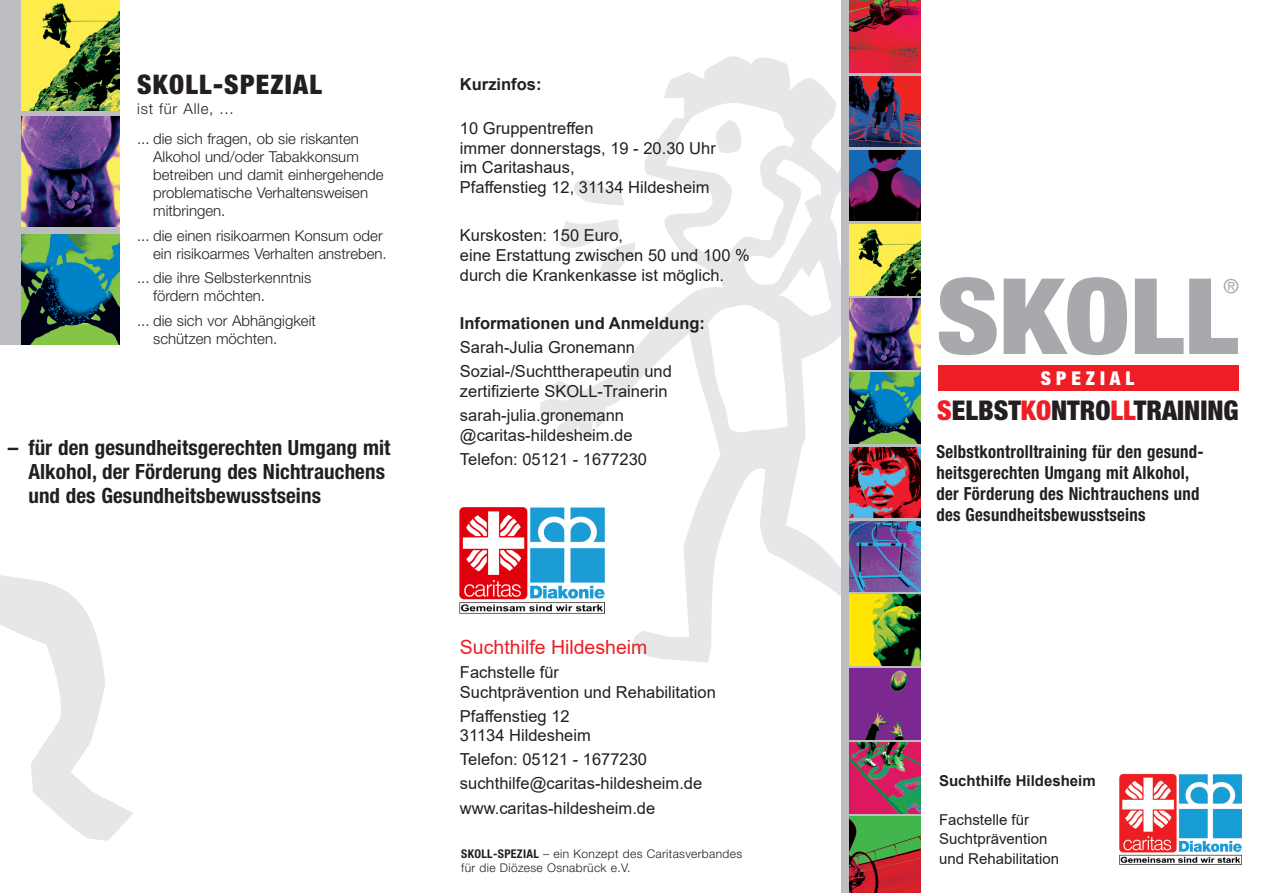
<style>
.page{position:relative;width:1263px;height:893px;background:#fff}
.page>*{position:absolute;margin:0;border:0;box-sizing:border-box;transform-origin:0 0}
.t1{font:900 condensed 105.6px "Helvetica Neue";color:#a8a9ad;scale:1.11 1}
.t2{font:900 condensed 27.15px "Helvetica Neue";color:#231f20}
.t3{font:900 condensed 27px "Helvetica Neue";color:#231f20}
.t4{font:700 condensed 21px/24px "Helvetica Neue";letter-spacing:.005em;color:#231f20}
.t5{font:19.5px "Arial";color:#ee1d23}
.t6{font:19.2px "Helvetica";color:#a8a9ad}
.t7{font:900 condensed 19.05px "Helvetica Neue";color:#fff}
.t8{font:700 condensed 18px/21px "Helvetica Neue";letter-spacing:.02em;color:#231f20;scale:.93 1}
.t9{font:16.5px/19.8px "Arial";color:#231f20}
.t10{font:700 16.5px "Arial";color:#231f20}
.t11{font:300 15px/18px "Helvetica Neue";color:#231f20}
.t12{font:15px "Arial";color:#231f20}
.t13{font:700 15px "Arial";color:#231f20}
.t14{font:300 12px/13.5px "Helvetica Neue";letter-spacing:.03em;color:#231f20}
.s1{font-weight:700;font-stretch:condensed}
.s2{color:#ee1e24}
</style>
<div class="page">
<svg style="left:540px;top:338px;width:105px;height:245px"></svg>
<svg style="left:574px;top:179px;width:50px;height:27px"></svg>
<svg style="left:560px;top:219px;width:75px;height:62px"></svg>
<svg style="left:576px;top:401px;width:31px;height:38px"></svg>
<svg style="left:629px;top:403px;width:212px;height:260px"></svg>
<svg style="left:645px;top:56px;width:196px;height:382px"></svg>
<svg style="left:0;top:575px;width:133px;height:266px"></svg>
<div style="left:841px;top:0;width:79px;height:893px;background:#bcbdc0"></div>
<img style="left:850px;top:150px;width:70px;height:71px">
<img style="left:850px;top:76px;width:70px;height:71px">
<img style="left:850px;top:0;width:70px;height:73px">
<img style="left:850px;top:225px;width:70px;height:70px">
<img style="left:850px;top:299px;width:70px;height:70px">
<img style="left:850px;top:373px;width:70px;height:70px">
<img style="left:850px;top:595px;width:70px;height:70px">
<img style="left:850px;top:521px;width:70px;height:70px">
<img style="left:850px;top:447px;width:70px;height:70px">
<img style="left:850px;top:817px;width:70px;height:76px">
<img style="left:850px;top:669px;width:70px;height:70px">
<img style="left:850px;top:743px;width:70px;height:70px">
<div style="left:0;top:0;width:120px;height:345px;background:#bcbdc0"></div>
<img style="left:21px;top:116px;width:99px;height:111px">
<img style="left:21px;top:234px;width:99px;height:111px">
<img style="left:22px;top:0;width:98px;height:110px">
<div style="left:938px;top:366px;width:300px;height:25px;background:#ee1e24"></div>
<img style="left:1119px;top:774px;width:123px;height:90px">
<img style="left:460px;top:507px;width:144px;height:107px">
<div style="left:461px;top:99px;width:223px;height:19px;background:#fff"></div>
<p class="t3" style="left:137px;top:68px;width:186px">SKOLL-SPEZIAL</p>
<p class="t11" style="left:137px;top:93px;width:223px;line-height:30px">ist für Alle, ...<br>... die sich fragen, ob sie riskanten</p>
<p class="t11" style="left:153px;top:147px;width:232px">Alkohol und/oder Tabakkonsum betreiben und damit einhergehende problematische Verhaltensweisen mitbringen.</p>
<p class="t11" style="left:137px;top:226px;width:251px;text-align:right">... die einen risikoarmen Konsum oder ein risikoarmes Verhalten anstreben.</p>
<p class="t11" style="left:153px;top:269px;width:160px;text-indent:-16px">... die ihre Selbsterkenntnis fördern möchten.</p>
<p class="t11" style="left:153px;top:312px;width:164px;text-indent:-16px">... die sich vor Abhängigkeit schützen möchten.</p>
<p class="t4" style="left:28px;top:436px;width:364px;text-indent:-20px">– für den gesundheitsgerechten Umgang mit<br>Alkohol, der Förderung des Nichtrauchens und des Gesundheitsbewusstseins</p>
<p class="t10" style="left:460px;top:73px;width:83px">Kurzinfos:</p>
<p class="t9" style="left:460px;top:118px;width:257px">10 Gruppentreffen<br>immer donnerstags, 19 - 20.30 Uhr im Caritashaus,<br>Pfaffenstieg 12, 31134 Hildesheim</p>
<p class="t9" style="left:460px;top:226px;width:291px">Kurskosten: 150 Euro,<br>eine Erstattung zwischen 50 und 100 % durch die Krankenkasse ist möglich.</p>
<p class="t10" style="left:460px;top:312px;width:247px">Informationen und Anmeldung:</p>
<p class="t9" style="left:460px;top:337px;width:177px">Sarah-Julia Gronemann</p>
<p class="t9" style="left:460px;top:361px;width:213px">Sozial-/Suchttherapeutin und zertifizierte SKOLL-Trainerin</p>
<p class="t9" style="left:460px;top:405px;width:174px">sarah-julia.gronemann @caritas-hildesheim.de</p>
<p class="t9" style="left:460px;top:449px;width:189px">Telefon: 05121 - 1677230</p>
<p class="t5" style="left:460px;top:633px;width:189px">Suchthilfe Hildesheim</p>
<p class="t9" style="left:460px;top:662px;width:101px">Fachstelle für</p>
<p class="t9" style="left:460px;top:682px;width:257px">Suchtprävention und Rehabilitation</p>
<p class="t9" style="left:460px;top:706px;width:111px">Pfaffenstieg 12</p>
<p class="t9" style="left:460px;top:725px;width:132px">31134 Hildesheim</p>
<p class="t9" style="left:460px;top:750px;width:189px">Telefon: 05121 - 1677230</p>
<p class="t9" style="left:460px;top:774px;width:244px">suchthilfe@caritas-hildesheim.de</p>
<p class="t9" style="left:460px;top:798px;width:197px">www.caritas-hildesheim.de</p>
<p class="t14" style="left:461px;top:847px;width:282px"><span class="s1">SKOLL-SPEZIAL</span> – ein Konzept des Caritasverbandes für die Diözese Osnabrück e.V.</p>
<p class="t1" style="left:936px;top:251px;width:274px">SKOLL</p>
<p class="t6" style="left:1224px;top:275px;width:16px">®</p>
<p class="t7" style="left:1041px;top:366px;width:95px">SPEZIAL</p>
<p class="t2" style="left:937px;top:394px;width:303px"><span class="s2">S</span>ELBST<span class="s2">KO</span>NTRO<span class="s2">LL</span>TRAINING</p>
<p class="t8" style="left:936px;top:440px;width:289px">Selbstkontrolltraining für den gesund&shy;heitsgerechten Umgang mit Alkohol, der Förderung des Nichtrauchens und des Gesundheitsbewusstseins</p>
<p class="t13" style="left:939px;top:770px;width:158px">Suchthilfe Hildesheim</p>
<p class="t12" style="left:939px;top:809px;width:92px">Fachstelle für</p>
<p class="t12" style="left:939px;top:829px;width:110px">Suchtprävention</p>
<p class="t12" style="left:939px;top:848px;width:122px">und Rehabilitation</p>
</div>
